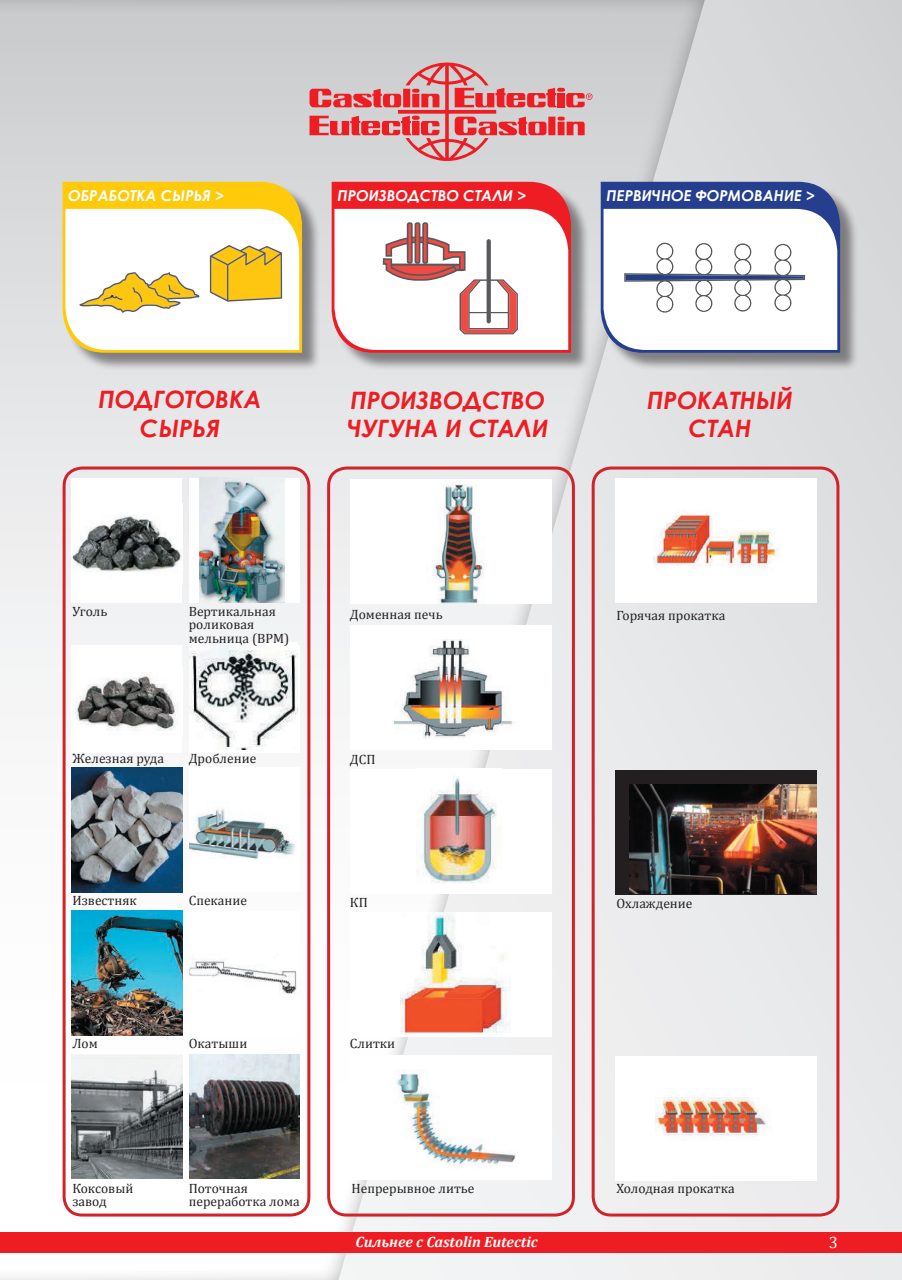
<style>
.page{position:relative;width:902px;height:1280px;background:#fff}
.page>*{position:absolute;margin:0;border:0;box-sizing:border-box;transform-origin:0 0}
.t1{font:italic 700 24px/28.8px "Century Gothic";color:#ee1d23;text-align:center}
.t2{font:16.5px "Cambria";color:#fff}
.t3{font:italic 700 15px "Century Gothic";color:#fff}
.t4{font:italic 700 15px "Cambria";color:#fff}
.t5{font:13.5px/13.5px "Cambria";color:#231f20}
</style>
<div class="page">
<svg style="left:707px;top:0;width:194px;height:1280px;background:#e0e0e2"></svg>
<div style="left:0;top:0;width:707px;height:1280px;background:#231f20;opacity:.35"></div>
<svg style="left:309px;top:63px;width:283px;height:98px;background:#d99fa2"></svg>
<div style="left:65px;top:184px;width:256px;height:187px;background:#231f20;opacity:.5"></div>
<svg style="left:63px;top:182px;width:239px;height:171px"></svg>
<div style="left:72px;top:478px;width:110px;height:124px;background:#fff"></div>
<img style="left:72px;top:515px;width:110px;height:57px">
<div style="left:72px;top:645px;width:110px;height:108px;background:#fff"></div>
<div style="left:189px;top:645px;width:110px;height:108px;background:#fff"></div>
<img style="left:76px;top:676px;width:101px;height:55px">
<img style="left:72px;top:767px;width:110px;height:125px">
<img style="left:72px;top:911px;width:110px;height:124px">
<img style="left:189px;top:643px;width:108px;height:106px">
<img style="left:189px;top:1054px;width:110px;height:125px">
<img style="left:72px;top:1054px;width:110px;height:125px">
<div style="left:189px;top:767px;width:110px;height:125px;background:#fff"></div>
<img style="left:189px;top:809px;width:107px;height:50px">
<div style="left:189px;top:911px;width:110px;height:124px;background:#fff"></div>
<img style="left:189px;top:960px;width:108px;height:34px">
<div style="left:189px;top:478px;width:110px;height:124px;background:#fff"></div>
<img style="left:200px;top:478px;width:85px;height:124px">
<div style="left:63px;top:466px;width:247px;height:750px;border:3px solid #d1232a;border-radius:18px"></div>
<div style="left:334px;top:184px;width:256px;height:187px;background:#231f20;opacity:.5"></div>
<svg style="left:331px;top:182px;width:240px;height:171px"></svg>
<div style="left:350px;top:479px;width:202px;height:125px;background:#fff"></div>
<img style="left:433px;top:484px;width:51px;height:120px">
<div style="left:350px;top:625px;width:202px;height:125px;background:#fff"></div>
<img style="left:394px;top:640px;width:119px;height:99px">
<div style="left:350px;top:769px;width:202px;height:124px;background:#fff"></div>
<img style="left:421px;top:777px;width:76px;height:107px">
<div style="left:350px;top:912px;width:202px;height:125px;background:#fff"></div>
<img style="left:400px;top:913px;width:110px;height:121px">
<div style="left:350px;top:1056px;width:202px;height:124px;background:#fff"></div>
<img style="left:396px;top:1072px;width:120px;height:95px">
<div style="left:327px;top:466px;width:248px;height:750px;border:3px solid #d1232a;border-radius:18px"></div>
<div style="left:603px;top:184px;width:256px;height:187px;background:#231f20;opacity:.5"></div>
<svg style="left:600px;top:182px;width:240px;height:171px"></svg>
<div style="left:614px;top:478px;width:202px;height:125px;background:#fff"></div>
<img style="left:653px;top:514px;width:125px;height:54px">
<div style="left:614px;top:770px;width:202px;height:124px;background:#231f20"></div>
<img style="left:629px;top:784px;width:187px;height:110px">
<div style="left:614px;top:1056px;width:202px;height:124px;background:#fff"></div>
<img style="left:655px;top:1097px;width:112px;height:40px">
<div style="left:591px;top:466px;width:248px;height:750px;border:3px solid #d1232a;border-radius:18px"></div>
<div style="left:0;top:1232px;width:901px;height:21px;background:#ee1d23"></div>
<p class="t3" style="left:68px;top:185px;width:158px">ОБРАБОТКА СЫРЬЯ &gt;</p>
<p class="t3" style="left:337px;top:185px;width:190px">ПРОИЗВОДСТВО СТАЛИ &gt;</p>
<p class="t3" style="left:606px;top:185px;width:210px">ПЕРВИЧНОЕ ФОРМОВАНИЕ &gt;</p>
<h1 class="t1" style="left:98px;top:384px;width:165px">ПОДГОТОВКА<br>СЫРЬЯ</h1>
<h1 class="t1" style="left:347px;top:384px;width:203px;text-align:left">ПРОИЗВОДСТВО<br>ЧУГУНА И СТАЛИ</h1>
<h1 class="t1" style="left:647px;top:384px;width:147px">ПРОКАТНЫЙ<br>СТАН</h1>
<p class="t5" style="left:72px;top:604px;width:37px">Уголь</p>
<p class="t5" style="left:189px;top:604px;width:102px">Вертикальная роликовая мельница (ВРМ)</p>
<p class="t5" style="left:72px;top:751px;width:93px">Железная руда</p>
<p class="t5" style="left:189px;top:751px;width:69px">Дробление</p>
<p class="t5" style="left:350px;top:607px;width:94px">Доменная печь</p>
<p class="t5" style="left:616px;top:609px;width:110px">Горячая прокатка</p>
<p class="t5" style="left:350px;top:752px;width:27px">ДСП</p>
<p class="t5" style="left:72px;top:894px;width:66px">Известняк</p>
<p class="t5" style="left:72px;top:1037px;width:27px">Лом</p>
<p class="t5" style="left:189px;top:894px;width:60px">Спекание</p>
<p class="t5" style="left:350px;top:896px;width:19px">КП</p>
<p class="t5" style="left:189px;top:1037px;width:60px">Окатыши</p>
<p class="t5" style="left:350px;top:1037px;width:47px">Слитки</p>
<p class="t5" style="left:616px;top:897px;width:78px">Охлаждение</p>
<p class="t5" style="left:72px;top:1181px;width:62px">Коксовый завод</p>
<p class="t5" style="left:189px;top:1181px;width:112px">Поточная переработка лома</p>
<p class="t5" style="left:351px;top:1181px;width:124px">Непрерывное литье</p>
<p class="t5" style="left:616px;top:1181px;width:120px">Холодная прокатка</p>
<p class="t4" style="left:355px;top:1231px;width:184px">Сильнее с Castolin Eutectic</p>
<p class="t2" style="left:828px;top:1233px;width:11px">3</p>
</div>
